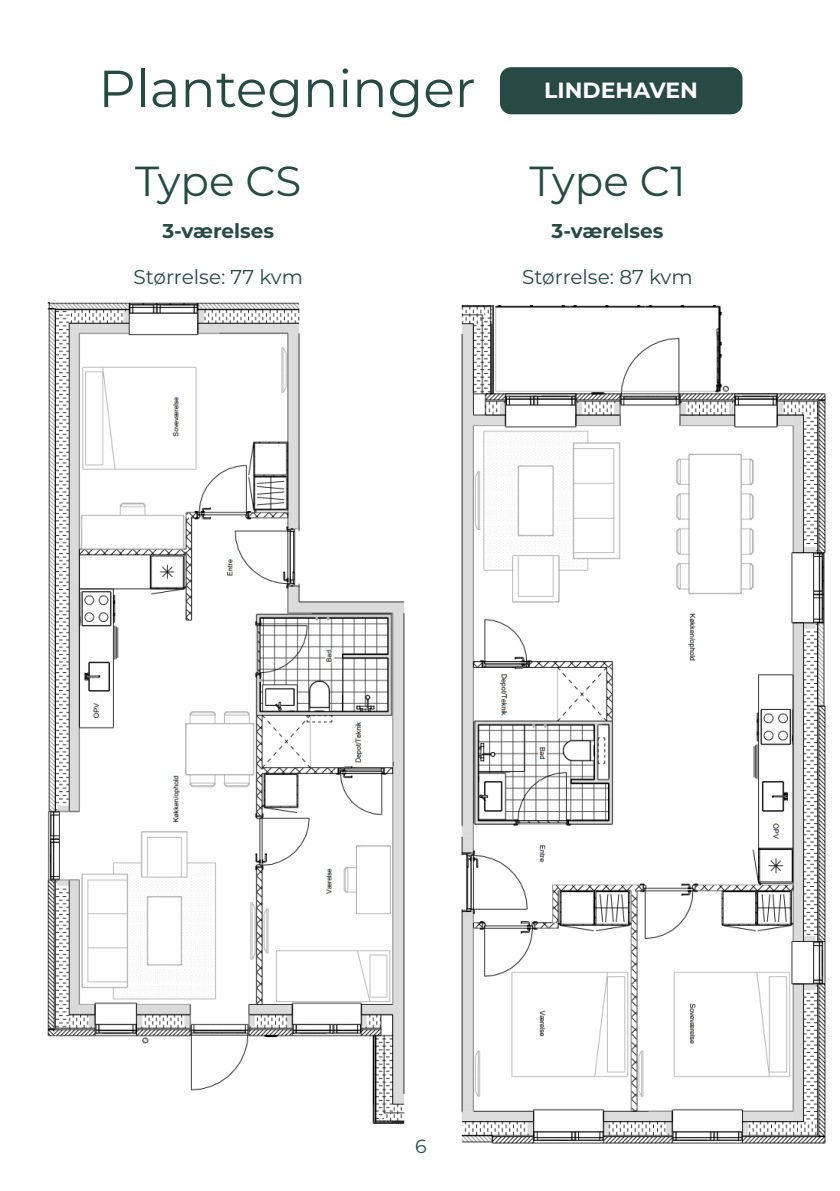
<style>
.page{position:relative;width:840px;height:1191px;background:#fff}
.page>*{position:absolute;margin:0;border:0;box-sizing:border-box;transform-origin:0 0}
.t1{font:52px "Montserrat";color:#284a45}
.t2{font:42px "Montserrat";color:#284a45}
.t3{font:700 22px "Montserrat";color:#fff}
.t4{font:20px "Montserrat";color:#284a45}
.t5{font:700 20px "Montserrat";color:#284a45}
.t6{font:19px "Montserrat";color:#284a45}
</style>
<div class="page">
<div style="left:499px;top:67px;width:243px;height:47px;background:#284a45;border-radius:11px"></div>
<img style="left:47px;top:302px;width:357px;height:821px">
<img style="left:461px;top:305px;width:365px;height:838px">
<p class="t1" style="left:98px;top:53px;width:378px">Plantegninger</p>
<p class="t3" style="left:544px;top:74px;width:155px">LINDEHAVEN</p>
<p class="t2" style="left:135px;top:152px;width:168px">Type CS</p>
<p class="t2" style="left:529px;top:152px;width:158px">Type C1</p>
<p class="t5" style="left:162px;top:216px;width:113px">3-værelses</p>
<p class="t4" style="left:133px;top:263px;width:171px">Størrelse: 77 kvm</p>
<p class="t5" style="left:551px;top:216px;width:113px">3-værelses</p>
<p class="t4" style="left:522px;top:263px;width:172px">Størrelse: 87 kvm</p>
<p class="t6" style="left:415px;top:1132px;width:13px">6</p>
</div>
